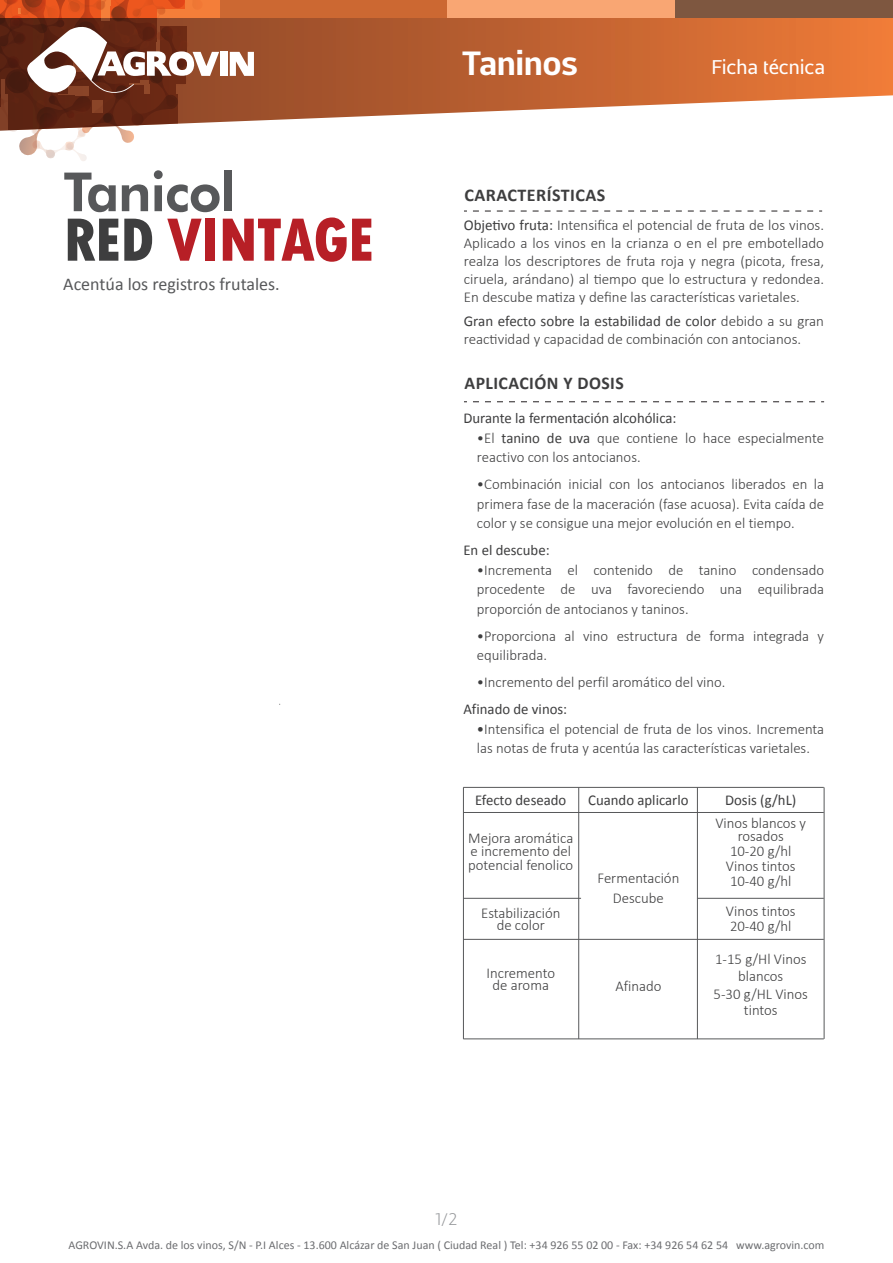
<style>
.page{position:relative;width:893px;height:1263px;background:#fff}
.page>*{position:absolute;margin:0;border:0;box-sizing:border-box;transform-origin:0 0}
.t1{font:800 condensed 64.5px "Tw Cen";letter-spacing:-.025em;color:#b71f26}
.t2{font:800 54px "Futura BT";letter-spacing:-.02em;color:#57585a}
.t3{font:700 33px "Centuma";letter-spacing:-.005em;color:#fff}
.t4{font:19.5px "Centuma";letter-spacing:-.01em;color:#fff}
.t5{font:700 18px "Calibri";letter-spacing:.025em;color:#3e3e3f}
.t6{font:18px "Calibri";color:#57585a}
.t7{font:300 16.5px "Centuma";color:#939598}
.t8{font:300 15px/19.5px "Calibri";color:#3e3e3f}
.t9{font:15px "Calibri";color:#3e3e3f}
.t10{font:12px "Calibri";color:#6c6d70}
.s1{color:#3e3e3f}
.s2{font-weight:400}
</style>
<div class="page">
<svg style="left:219px;top:18px;width:674px;height:104px;background:#c8764b"></svg>
<div style="left:675px;top:0;width:218px;height:18px;background:#7e5740"></div>
<div style="left:447px;top:0;width:228px;height:18px;background:#f9a673"></div>
<div style="left:219px;top:0;width:228px;height:18px;background:#cc6832"></div>
<svg style="left:473px;top:211px;width:349px;height:1px"></svg>
<svg style="left:473px;top:401px;width:351px;height:1px"></svg>
<svg style="left:230px;top:52px;width:24px;height:24px"></svg>
<div style="left:220px;top:52px;width:7px;height:24px;background:#fff"></div>
<svg style="left:0;top:0;width:219px;height:161px"></svg>
<hr style="left:697px;top:898px;width:127px;height:1px;background:#57585a">
<hr style="left:463px;top:898px;width:118px;height:1px;background:#57585a">
<hr style="left:463px;top:939px;width:361px;height:1px;background:#57585a">
<hr style="left:463px;top:1038px;width:361px;height:1px;background:#57585a">
<hr style="left:463px;top:787px;width:361px;height:1px;background:#57585a">
<hr style="left:463px;top:812px;width:361px;height:1px;background:#57585a">
<hr style="left:578px;top:787px;width:1px;height:252px;background:#57585a">
<hr style="left:697px;top:787px;width:1px;height:252px;background:#57585a">
<hr style="left:824px;top:787px;width:1px;height:252px;background:#57585a">
<hr style="left:463px;top:787px;width:1px;height:252px;background:#57585a">
<h2 class="t2" style="left:63px;top:159px;width:174px">Tanicol</h2>
<h1 class="t1" style="left:63px;top:202px;width:313px"><span class="s1">RED</span> VINTAGE</h1>
<p class="t6" style="left:63px;top:272px;width:218px">Acentúa los registros frutales.</p>
<h3 class="t3" style="left:462px;top:40px;width:118px">Taninos</h3>
<h3 class="t4" style="left:711px;top:54px;width:115px">Ficha técnica</h3>
<p class="t5" style="left:464px;top:184px;width:142px">CARACTERÍSTICAS</p>
<p class="t8" style="left:464px;top:216px;width:362px;line-height:18px;text-align:justify"><span class="s2">Objetivo fruta:</span> Intensifica el potencial de fruta de los vinos.<br>Aplicado a los vinos en la crianza o en el pre embotellado realza los descriptores de fruta roja y negra (picota, fresa, ciruela, arándano) al tiempo que lo estructura y redondea.<br>En descube matiza y define las características varietales.</p>
<p class="t8" style="left:464px;top:312px;width:362px;line-height:18px"><span class="s2">Gran efecto sobre la estabilidad de color</span> debido a su gran reactividad y capacidad de combinación con antocianos.</p>
<p class="t5" style="left:464px;top:372px;width:161px">APLICACIÓN Y DOSIS</p>
<p class="t9" style="left:463px;top:409px;width:215px">Durante la fermentación alcohólica:</p>
<p class="t8" style="left:477px;top:428px;width:349px">•El <span class="s2">tanino de uva</span> que contiene lo hace especialmente reactivo con los antocianos.</p>
<p class="t8" style="left:477px;top:474px;width:349px;text-align:justify">•Combinación inicial con los antocianos liberados en la primera fase de la maceración (fase acuosa). Evita caída de color y se consigue una mejor evolución en el tiempo.</p>
<p class="t9" style="left:463px;top:541px;width:88px">En el descube:</p>
<p class="t8" style="left:477px;top:560px;width:349px;text-align:justify">•Incrementa el contenido de tanino condensado procedente de uva favoreciendo una equilibrada proporción de antocianos y taninos.</p>
<p class="t8" style="left:477px;top:626px;width:349px">•Proporciona al vino estructura de forma integrada y equilibrada.</p>
<p class="t8" style="left:477px;top:672px;width:250px">•Incremento del perfil aromático del vino.</p>
<p class="t9" style="left:463px;top:700px;width:105px">Afinado de vinos:</p>
<p class="t8" style="left:477px;top:719px;width:349px"><span class="s2">•</span>Intensifica el potencial de fruta de los vinos. Incrementa las notas de fruta y acentúa las características varietales.</p>
<p class="t9" style="left:475px;top:791px;width:93px">Efecto deseado</p>
<p class="t8" style="left:468px;top:831px;width:107px;line-height:13.5px">Mejora aromática e incremento del potencial fenolico</p>
<p class="t8" style="left:481px;top:906px;width:81px;line-height:12px;text-align:center">Estabilización de color</p>
<p class="t8" style="left:486px;top:966px;width:70px;line-height:12px;text-align:center">Incremento de aroma</p>
<p class="t9" style="left:588px;top:791px;width:102px">Cuando aplicarlo</p>
<p class="t8" style="left:597px;top:868px;width:83px;text-align:center">Fermentación<br>Descube</p>
<p class="t8" style="left:615px;top:976px;width:47px">Afinado</p>
<p class="t9" style="left:725px;top:791px;width:73px">Dosis (g/hL)</p>
<p class="t8" style="left:715px;top:816px;width:92px;line-height:13.5px;text-align:center">Vinos blancos y rosados</p>
<p class="t8" style="left:726px;top:843px;width:71px;line-height:15px">10-20 g/hl<br>Vinos tintos<br>10-40 g/hl</p>
<p class="t8" style="left:726px;top:903px;width:71px;line-height:15px">Vinos tintos<br>20-40 g/hl</p>
<p class="t8" style="left:715px;top:951px;width:93px;line-height:16.5px;text-align:center">1-15 g/Hl Vinos blancos</p>
<p class="t8" style="left:714px;top:985px;width:96px;line-height:16.5px;text-align:center">5-30 g/HL Vinos tintos</p>
<p class="t7" style="left:435px;top:1207px;width:24px">1/2</p>
<p class="t10" style="left:69px;top:1238px;width:757px">AGROVIN.S.A Avda. de los vinos, S/N - P.I Alces - 13.600 Alcázar de San Juan ( Ciudad Real ) Tel: +34 926 55 02 00 - Fax: +34 926 54 62 54 www.agrovin.com</p>
</div>
